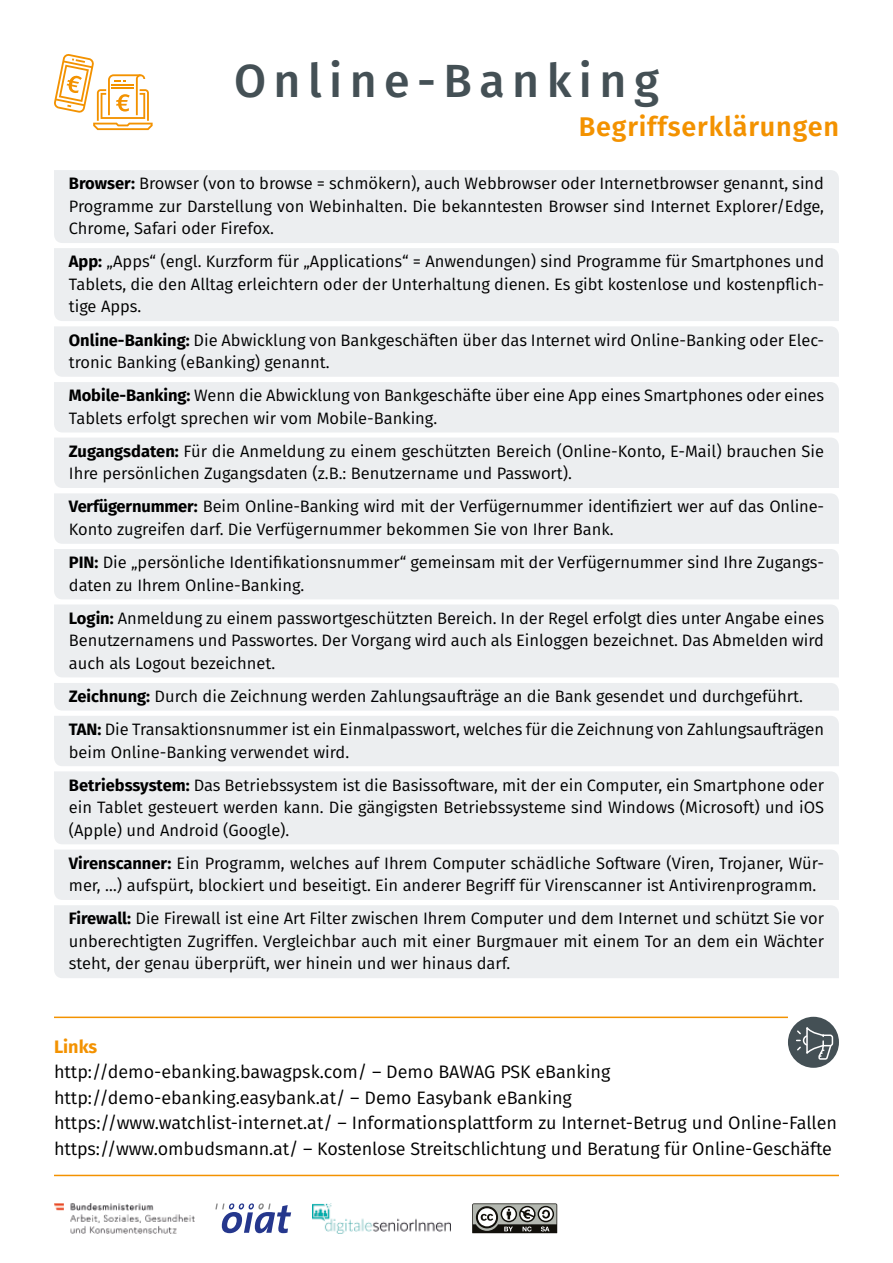
<style>
.page{position:relative;width:893px;height:1263px;background:#fff}
.page>*{position:absolute;margin:0;border:0;box-sizing:border-box;transform-origin:0 0}
.t1{font:500 46.5px "Fira Sans";letter-spacing:.16em;color:#445055}
.t2{font:600 27px "Fira Sans";letter-spacing:.03em;color:#f39200}
.t3{font:18px "Fira Sans";color:#000}
.t4{font:700 18px "Fira Sans";color:#f39200}
.t5{font:16.5px/22.5px "Fira Sans";color:#000}
.s1{font-weight:700}
</style>
<div class="page">
<div style="left:54px;top:170px;width:785px;height:73px;background:#eceef0"></div>
<div style="left:54px;top:248px;width:785px;height:73px;background:#eceef0"></div>
<div style="left:54px;top:326px;width:785px;height:106px;background:#eceef0"></div>
<div style="left:54px;top:438px;width:785px;height:161px;background:#eceef0"></div>
<div style="left:54px;top:683px;width:785px;height:83px;background:#eceef0"></div>
<div style="left:54px;top:850px;width:785px;height:50px;background:#eceef0"></div>
<div style="left:54px;top:605px;width:785px;height:72px;background:#eceef0"></div>
<div style="left:54px;top:771px;width:785px;height:73px;background:#eceef0"></div>
<div style="left:54px;top:905px;width:785px;height:73px;background:#eceef0"></div>
<div style="left:788px;top:1017px;width:51px;height:51px;background:#445055;border-radius:50%"></div>
<svg style="left:795px;top:1023px;width:39px;height:37px"></svg>
<hr style="left:54px;top:1175px;width:785px;height:1px;background:#f39200">
<hr style="left:54px;top:1016px;width:734px;height:2px;background:#f39200">
<svg style="left:54px;top:54px;width:99px;height:76px"></svg>
<svg style="left:472px;top:1203px;width:86px;height:31px"></svg>
<img style="left:54px;top:1203px;width:140px;height:30px">
<img style="left:312px;top:1203px;width:139px;height:30px">
<svg style="left:215px;top:1203px;width:76px;height:30px"></svg>
<h1 class="t1" style="left:234px;top:44px;width:426px">Online-Banking</h1>
<h2 class="t2" style="left:579px;top:104px;width:262px">Begriffserklärungen</h2>
<p class="t5" style="left:69px;top:172px;width:757px;text-align:justify"><span class="s1">Browser:</span> Browser (von to browse = schmökern), auch Webbrowser oder Internetbrowser genannt, sind Programme zur Darstellung von Webinhalten. Die bekanntesten Browser sind Internet Explorer/Edge, Chrome, Safari oder Firefox.</p>
<p class="t5" style="left:69px;top:250px;width:757px;text-align:justify"><span class="s1">App:</span> „Apps“ (engl. Kurzform für „Applications“ = Anwendungen) sind Programme für Smartphones und Tablets, die den Alltag erleichtern oder der Unterhaltung dienen. Es gibt kostenlose und kostenpflich&shy;tige Apps.</p>
<p class="t5" style="left:69px;top:328px;width:757px"><span class="s1">Online-Banking:</span> Die Abwicklung von Bankgeschäften über das Internet wird Online-Banking oder Elec&shy;tronic Banking (eBanking) genannt.</p>
<p class="t5" style="left:69px;top:384px;width:757px"><span class="s1">Mobile-Banking:</span> Wenn die Abwicklung von Bankgeschäfte über eine App eines Smartphones oder eines<br>Tablets erfolgt sprechen wir vom Mobile-Banking.</p>
<p class="t5" style="left:69px;top:439px;width:757px"><span class="s1">Zugangsdaten:</span> Für die Anmeldung zu einem geschützten Bereich (Online-Konto, E-Mail) brauchen Sie<br>Ihre persönlichen Zugangsdaten (z.B.: Benutzername und Passwort).</p>
<p class="t5" style="left:69px;top:495px;width:757px"><span class="s1">Verfügernummer:</span> Beim Online-Banking wird mit der Verfügernummer identifiziert wer auf das Online-<br>Konto zugreifen darf. Die Verfügernummer bekommen Sie von Ihrer Bank.</p>
<p class="t5" style="left:69px;top:551px;width:757px"><span class="s1">PIN:</span> Die „persönliche Identifikationsnummer“ gemeinsam mit der Verfügernummer sind Ihre Zugangs&shy;daten zu Ihrem Online-Banking.</p>
<p class="t5" style="left:69px;top:606px;width:757px;text-align:justify"><span class="s1">Login:</span> Anmeldung zu einem passwortgeschützten Bereich. In der Regel erfolgt dies unter Angabe eines Benutzernamens und Passwortes. Der Vorgang wird auch als Einloggen bezeichnet. Das Abmelden wird auch als Logout bezeichnet.</p>
<p class="t5" style="left:69px;top:684px;width:735px"><span class="s1">Zeichnung:</span> Durch die Zeichnung werden Zahlungsaufträge an die Bank gesendet und durchgeführt.</p>
<p class="t5" style="left:69px;top:718px;width:757px"><span class="s1">TAN:</span> Die Transaktionsnummer ist ein Einmalpasswort, welches für die Zeichnung von Zahlungsaufträgen beim Online-Banking verwendet wird.</p>
<p class="t5" style="left:69px;top:773px;width:757px;text-align:justify"><span class="s1">Betriebssystem:</span> Das Betriebssystem ist die Basissoftware, mit der ein Computer, ein Smartphone oder ein Tablet gesteuert werden kann. Die gängigsten Betriebssysteme sind Windows (Microsoft) und iOS (Apple) und Android (Google).</p>
<p class="t5" style="left:69px;top:851px;width:757px"><span class="s1">Virenscanner:</span> Ein Programm, welches auf Ihrem Computer schädliche Software (Viren, Trojaner, Wür&shy;mer, …) aufspürt, blockiert und beseitigt. Ein anderer Begriff für Virenscanner ist Antivirenprogramm.</p>
<p class="t5" style="left:69px;top:907px;width:757px;text-align:justify"><span class="s1">Firewall:</span> Die Firewall ist eine Art Filter zwischen Ihrem Computer und dem Internet und schützt Sie vor unberechtigten Zugriffen. Vergleichbar auch mit einer Burgmauer mit einem Tor an dem ein Wächter steht, der genau überprüft, wer hinein und wer hinaus darf.</p>
<h3 class="t4" style="left:54px;top:1031px;width:45px">Links</h3>
<p class="t3" style="left:54px;top:1058px;width:558px">http://demo-ebanking.bawagpsk.com/ – Demo BAWAG PSK eBanking</p>
<p class="t3" style="left:54px;top:1084px;width:519px">http://demo-ebanking.easybank.at/ – Demo Easybank eBanking</p>
<p class="t3" style="left:54px;top:1109px;width:784px">https://www.watchlist-internet.at/ – Informationsplattform zu Internet-Betrug und Online-Fallen</p>
<p class="t3" style="left:54px;top:1135px;width:779px">https://www.ombudsmann.at/ – Kostenlose Streitschlichtung und Beratung für Online-Geschäfte</p>
</div>
